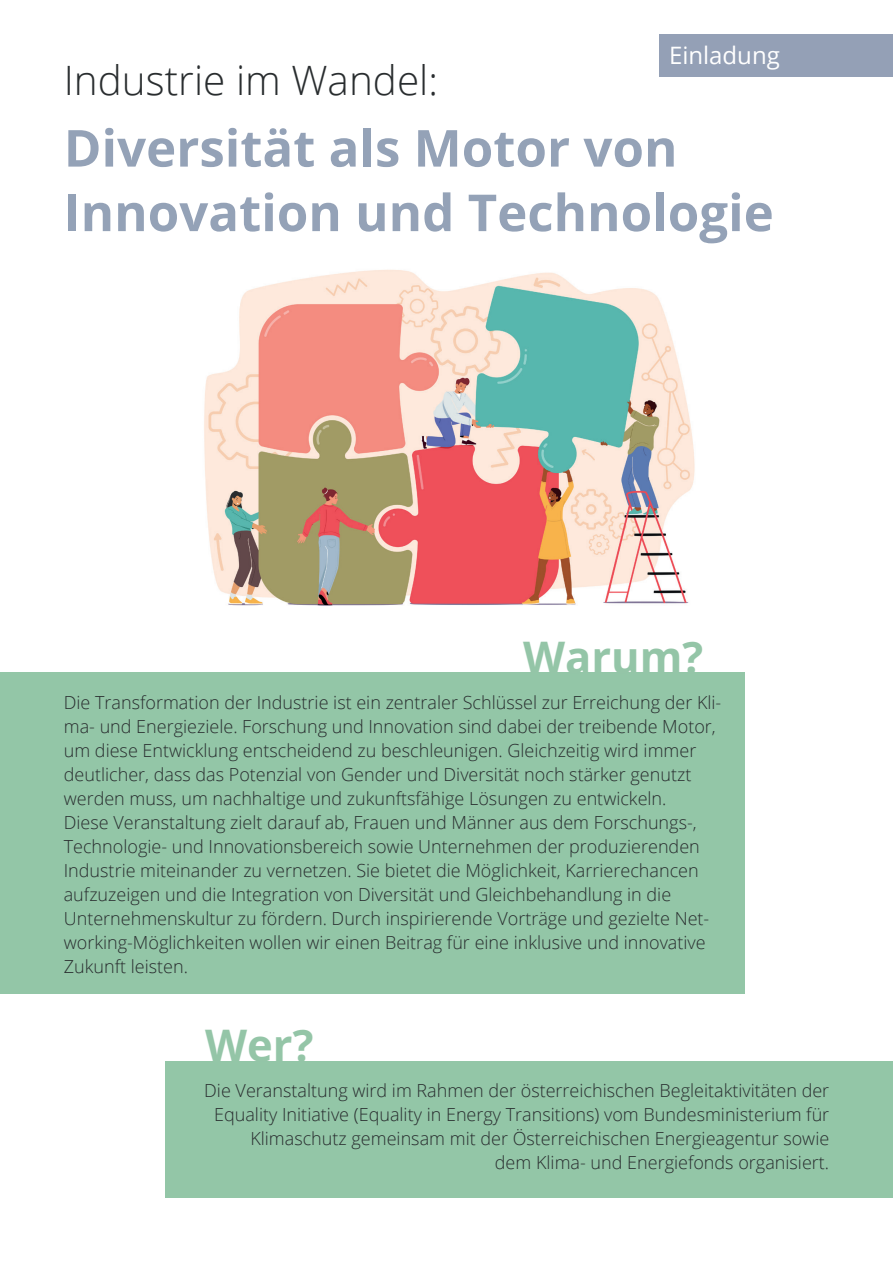
<style>
.page{position:relative;width:893px;height:1263px;background:#fff}
.page>*{position:absolute;margin:0;border:0;box-sizing:border-box;transform-origin:0 0}
.t1{font:700 51px/64.5px "Open Sans";color:#94a2b7}
.t2{font:700 43.5px "Open Sans";color:#94c5a7}
.t3{font:300 40.5px "Open Sans";color:#292d2f}
.t4{font:24px "Open Sans";color:#fff}
.t5{font:300 18px/24px "Open Sans";color:#292d2f}
</style>
<div class="page">
<img style="left:204px;top:269px;width:491px;height:337px">
<div style="left:0;top:673px;width:744px;height:321px;background:#93c6a7"></div>
<div style="left:166px;top:1061px;width:727px;height:136px;background:#93c6a7"></div>
<div style="left:659px;top:34px;width:234px;height:43px;background:#94a0b6"></div>
<h3 class="t3" style="left:64px;top:52px;width:376px">Industrie im Wandel:</h3>
<h3 class="t4" style="left:669px;top:39px;width:112px">Einladung</h3>
<h1 class="t1" style="left:64px;top:115px;width:711px">Diversität als Motor von<br>Innovation und Technologie</h1>
<h2 class="t2" style="left:523px;top:626px;width:182px">Warum?</h2>
<p class="t5" style="left:64px;top:690px;width:659px">Die Transformation der Industrie ist ein zentraler Schlüssel zur Erreichung der Kli&shy;ma- und Energieziele. Forschung und Innovation sind dabei der treibende Motor, um diese Entwicklung entscheidend zu beschleunigen. Gleichzeitig wird immer deutlicher, dass das Potenzial von Gender und Diversität noch stärker genutzt werden muss, um nachhaltige und zukunftsfähige Lösungen zu entwickeln.<br>Diese Veranstaltung zielt darauf ab, Frauen und Männer aus dem Forschungs-, Technologie- und Innovationsbereich sowie Unternehmen der produzierenden Industrie miteinander zu vernetzen. Sie bietet die Möglichkeit, Karrierechancen aufzuzeigen und die Integration von Diversität und Gleichbehandlung in die Unternehmenskultur zu fördern. Durch inspirierende Vorträge und gezielte Net&shy;working-Möglichkeiten wollen wir einen Beitrag für eine inklusive und innovative Zukunft leisten.</p>
<h2 class="t2" style="left:205px;top:1015px;width:110px">Wer?</h2>
<p class="t5" style="left:204px;top:1078px;width:626px;text-align:right">Die Veranstaltung wird im Rahmen der österreichischen Begleitaktivitäten der Equality Initiative (Equality in Energy Transitions) vom Bundesministerium für Klimaschutz gemeinsam mit der Österreichischen Energieagentur sowie<br>dem Klima- und Energiefonds organisiert.</p>
</div>
